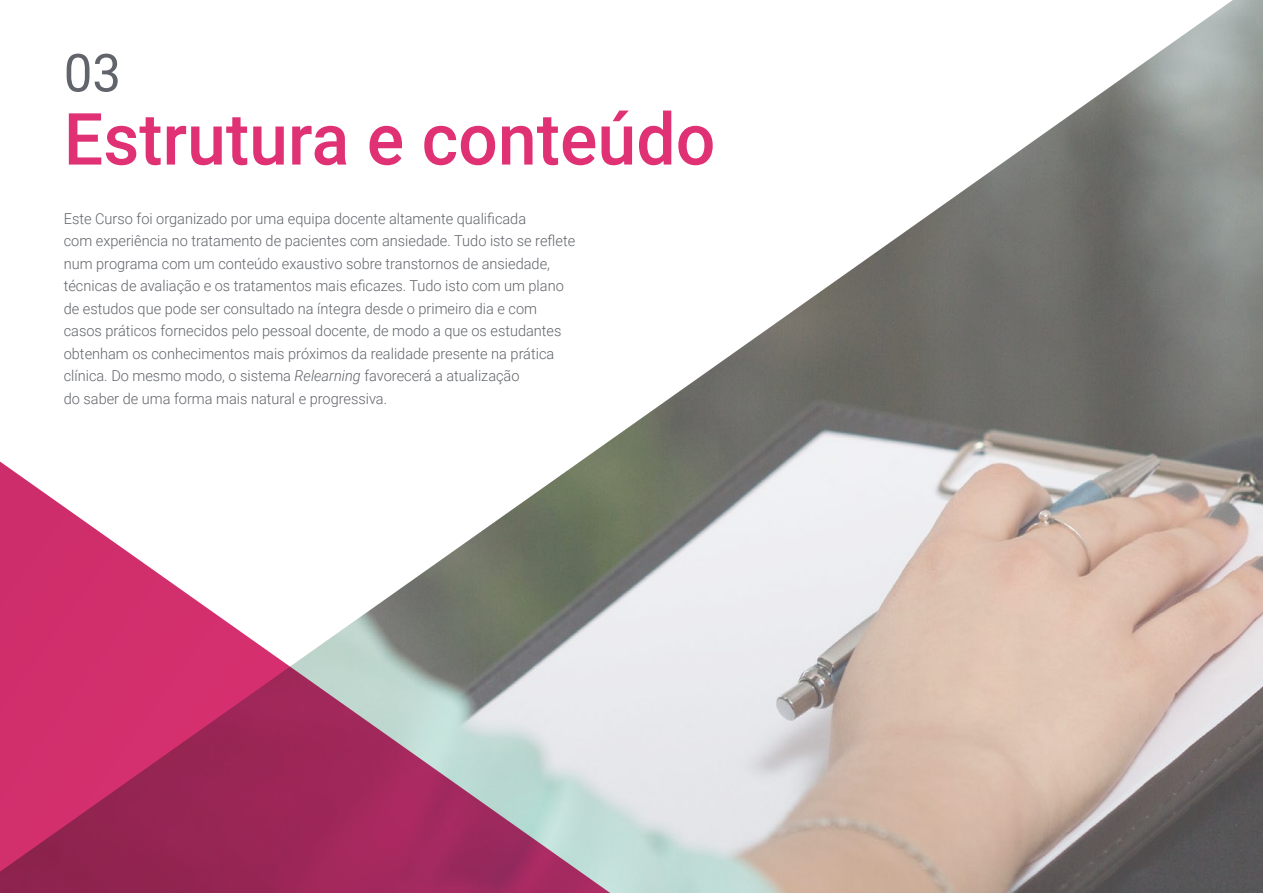
<style>
.page{position:relative;width:1263px;height:893px;background:#fff}
.page>*{position:absolute;margin:0;border:0;box-sizing:border-box;transform-origin:0 0}
.t1{font:500 72px "Roboto";color:#df3174}
.t2{font:52.5px "Roboto";color:#61646a}
.t3{font:300 15px/22.5px "Roboto";color:#61646a}
.s1{font-style:italic}
</style>
<div class="page">
<img style="left:602px;top:0;width:661px;height:893px">
<svg style="left:0;top:446px;width:640px;height:447px"></svg>
<h2 class="t2" style="left:64px;top:36px;width:59px">03</h2>
<h1 class="t1" style="left:64px;top:89px;width:653px">Estrutura e conteúdo</h1>
<p class="t3" style="left:64px;top:207px;width:513px">Este Curso foi organizado por uma equipa docente altamente qualificada<br>com experiência no tratamento de pacientes com ansiedade. Tudo isto se reflete num programa com um conteúdo exaustivo sobre transtornos de ansiedade, técnicas de avaliação e os tratamentos mais eficazes. Tudo isto com um plano de estudos que pode ser consultado na íntegra desde o primeiro dia e com casos práticos fornecidos pelo pessoal docente, de modo a que os estudantes obtenham os conhecimentos mais próximos da realidade presente na prática clínica. Do mesmo modo, o sistema <span class="s1">Relearning</span> favorecerá a atualização<br>do saber de uma forma mais natural e progressiva.</p>
</div>
